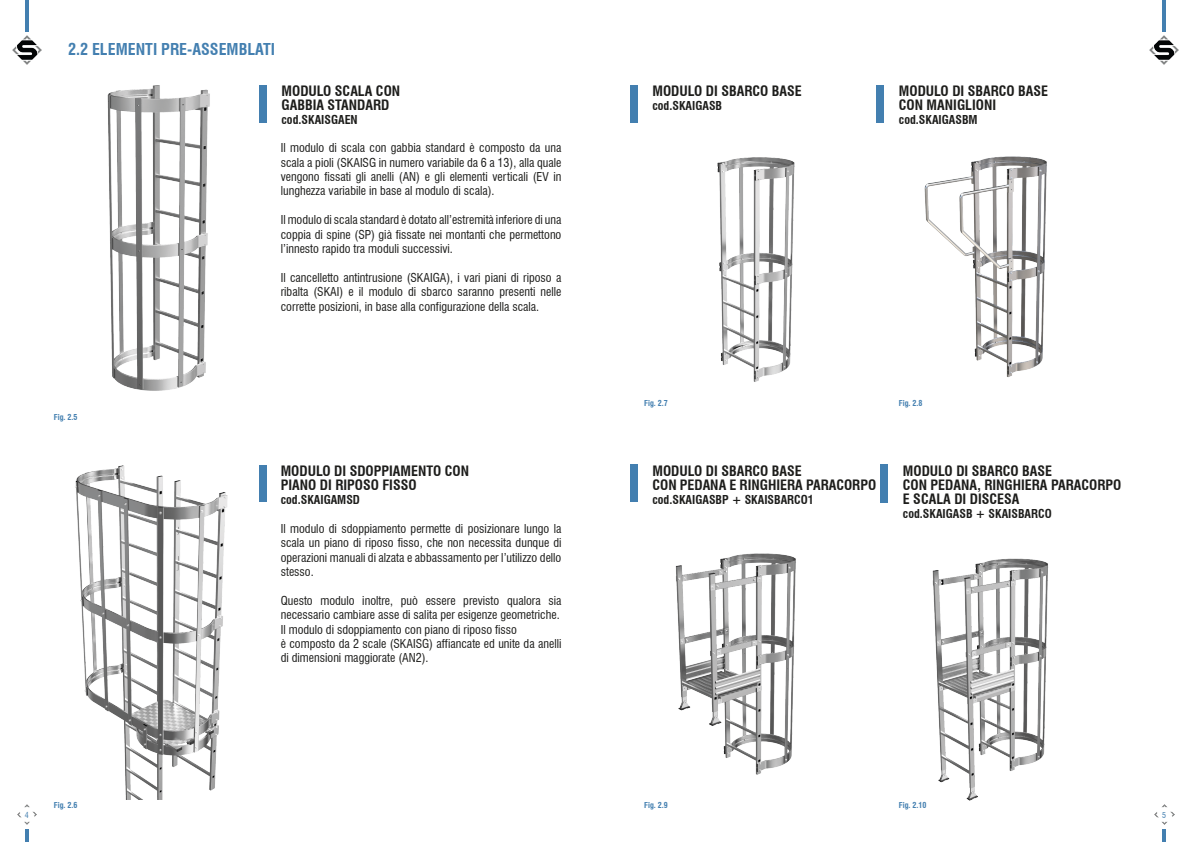
<style>
.page{position:relative;width:1191px;height:842px;background:#fff}
.page>*{position:absolute;margin:0;border:0;box-sizing:border-box;transform-origin:0 0}
.t1{font:700 condensed 16px "Swiss 721 BT";color:#437fb0}
.t2{font:700 condensed 14px/14px "Swiss 721 BT";color:#1d1d1b}
.t3{font:condensed 12px/14.4px "Swiss 721 BT";color:#1d1d1b;text-align:justify}
.t4{font:700 condensed 12px "Swiss 721 BT";color:#1d1d1b}
.t5{font:700 condensed 8px "Swiss 721 BT";color:#437fb0}
.t6{font:condensed 8px "Swiss 721 BT";color:#437fb0}
</style>
<div class="page">
<hr style="left:25px;top:0;width:3px;height:31px;background:#437fb0">
<hr style="left:1162px;top:0;width:3px;height:31px;background:#437fb0">
<img style="left:17px;top:805px;width:20px;height:20px">
<img style="left:1154px;top:805px;width:20px;height:20px">
<svg style="left:25px;top:829px;width:3px;height:13px"></svg>
<svg style="left:1162px;top:829px;width:3px;height:13px"></svg>
<img style="left:13px;top:36px;width:28px;height:28px">
<img style="left:1149px;top:36px;width:29px;height:28px">
<img style="left:717px;top:156px;width:330px;height:226px">
<img style="left:932px;top:558px;width:117px;height:243px">
<img style="left:107px;top:85px;width:159px;height:306px">
<img style="left:75px;top:465px;width:191px;height:334px">
<img style="left:675px;top:553px;width:121px;height:222px">
<div style="left:258px;top:465px;width:8px;height:36px;background:#437fb0"></div>
<div style="left:258px;top:85px;width:8px;height:37px;background:#437fb0"></div>
<div style="left:629px;top:85px;width:8px;height:37px;background:#437fb0"></div>
<div style="left:629px;top:465px;width:8px;height:37px;background:#437fb0"></div>
<div style="left:880px;top:464px;width:8px;height:38px;background:#437fb0"></div>
<div style="left:876px;top:85px;width:8px;height:38px;background:#437fb0"></div>
<p class="t1" style="left:68px;top:39px;width:209px">2.2 ELEMENTI PRE-ASSEMBLATI</p>
<p class="t2" style="left:281px;top:84px;width:120px">MODULO SCALA CON</p>
<p class="t2" style="left:281px;top:98px;width:109px">GABBIA STANDARD</p>
<p class="t4" style="left:281px;top:112px;width:78px">cod.SKAISGAEN</p>
<p class="t5" style="left:54px;top:413px;width:25px">Fig. 2.5</p>
<p class="t5" style="left:54px;top:800px;width:25px">Fig. 2.6</p>
<p class="t3" style="left:281px;top:141px;width:282px">Il modulo di scala con gabbia standard è composto da una scala a pioli (SKAISG in numero variabile da 6 a 13), alla quale vengono fissati gli anelli (AN) e gli elementi verticali (EV in lunghezza variabile in base al modulo di scala).</p>
<p class="t3" style="left:281px;top:213px;width:282px">Il modulo di scala standard è dotato all’estremità inferiore di una coppia di spine (SP) già fissate nei montanti che permettono l’innesto rapido tra moduli successivi.</p>
<p class="t3" style="left:281px;top:270px;width:282px">Il cancelletto antintrusione (SKAIGA), i vari piani di riposo a ribalta (SKAI) e il modulo di sbarco saranno presenti nelle corrette posizioni, in base alla configurazione della scala.</p>
<p class="t2" style="left:281px;top:463px;width:190px">MODULO DI SDOPPIAMENTO CON</p>
<p class="t2" style="left:281px;top:477px;width:137px">PIANO DI RIPOSO FISSO</p>
<p class="t4" style="left:281px;top:492px;width:81px">cod.SKAIGAMSD</p>
<p class="t3" style="left:281px;top:521px;width:282px">Il modulo di sdoppiamento permette di posizionare lungo la scala un piano di riposo fisso, che non necessita dunque di operazioni manuali di alzata e abbassamento per l’utilizzo dello stesso.</p>
<p class="t3" style="left:281px;top:593px;width:282px">Questo modulo inoltre, può essere previsto qualora sia necessario cambiare asse di salita per esigenze geometriche.</p>
<p class="t3" style="left:281px;top:622px;width:238px">Il modulo di sdoppiamento con piano di riposo fisso</p>
<p class="t3" style="left:281px;top:636px;width:282px">è composto da 2 scale (SKAISG) affiancate ed unite da anelli di dimensioni maggiorate (AN2).</p>
<p class="t2" style="left:652px;top:84px;width:151px">MODULO DI SBARCO BASE</p>
<p class="t4" style="left:652px;top:99px;width:71px">cod.SKAIGASB</p>
<p class="t2" style="left:899px;top:84px;width:151px">MODULO DI SBARCO BASE</p>
<p class="t2" style="left:899px;top:98px;width:99px">CON MANIGLIONI</p>
<p class="t4" style="left:899px;top:113px;width:80px">cod.SKAIGASBM</p>
<p class="t5" style="left:644px;top:399px;width:25px">Fig. 2.7</p>
<p class="t2" style="left:652px;top:464px;width:151px">MODULO DI SBARCO BASE</p>
<p class="t2" style="left:652px;top:478px;width:225px">CON PEDANA E RINGHIERA PARACORPO</p>
<p class="t4" style="left:652px;top:492px;width:163px">cod.SKAIGASBP + SKAISBARCO1</p>
<p class="t5" style="left:899px;top:399px;width:25px">Fig. 2.8</p>
<p class="t2" style="left:903px;top:464px;width:151px">MODULO DI SBARCO BASE</p>
<p class="t2" style="left:903px;top:478px;width:220px">CON PEDANA, RINGHIERA PARACORPO<br>E SCALA DI DISCESA</p>
<p class="t4" style="left:903px;top:507px;width:150px">cod.SKAIGASB + SKAISBARCO</p>
<p class="t5" style="left:644px;top:800px;width:25px">Fig. 2.9</p>
<p class="t5" style="left:899px;top:800px;width:29px">Fig. 2.10</p>
<p class="t6" style="left:25px;top:810px;width:5px">4</p>
<p class="t6" style="left:1162px;top:810px;width:5px">5</p>
</div>
